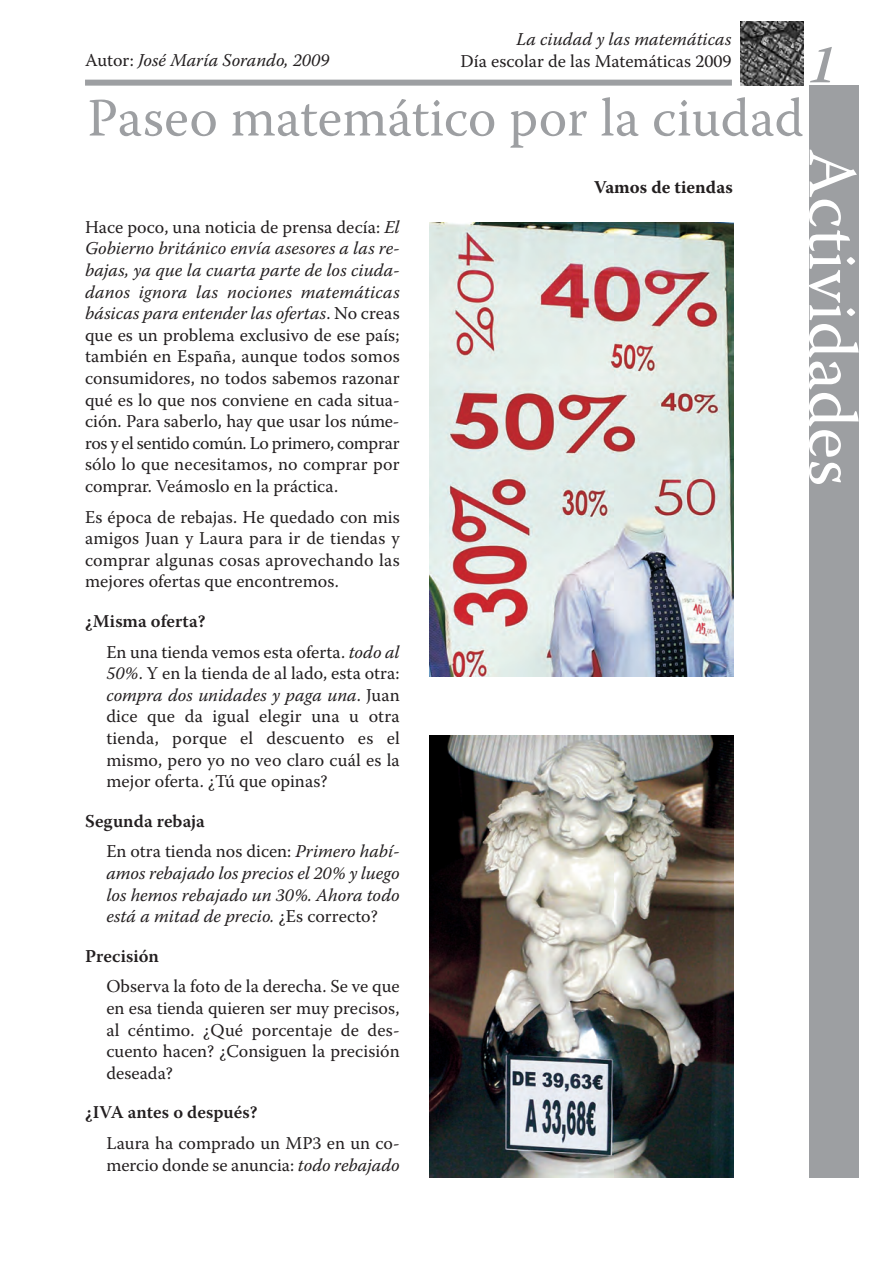
<style>
.page{position:relative;width:893px;height:1263px;background:#fff}
.page>*{position:absolute;margin:0;border:0;box-sizing:border-box;transform-origin:0 0}
.t1{font:69px "Warnock Pro";color:#fff}
.t2{font:54px "Warnock Pro";color:#9d9fa2}
.t3{font:italic 600 54px "Warnock Pro";color:#9d9fa2}
.t4{font:18px/21.6px "Warnock Pro";color:#231f20;text-align:justify}
.t5{font:italic 18px/21.6px "Warnock Pro";color:#231f20;text-align:justify}
.t6{font:600 18px "Warnock Pro";color:#231f20}
.t7{font:700 18px "Warnock Pro";color:#231f20}
.s1{font-style:normal}
.s2{font-style:italic}
.s3{font-weight:600}
</style>
<div class="page">
<div style="left:809px;top:85px;width:50px;height:1093px;background:#9d9fa2"></div>
<img style="left:740px;top:21px;width:64px;height:64px">
<div style="left:85px;top:80px;width:647px;height:6px;background:#9d9fa2"></div>
<img style="left:430px;top:222px;width:303px;height:455px">
<img style="left:430px;top:735px;width:303px;height:442px">
<p class="t5" style="left:516px;top:30px;width:217px">La ciudad y las matemáticas</p>
<p class="t5" style="left:85px;top:51px;width:246px"><span class="s1">Autor:</span> José María Sorando, 2009</p>
<p class="t4" style="left:461px;top:52px;width:272px">Día escolar de las Matemáticas 2009</p>
<h2 class="t3" style="left:808px;top:45px;width:30px">1</h2>
<h2 class="t2" style="left:87px;top:97px;width:718px">Paseo matemático por la ciudad</h2>
<h1 class="t1" style="left:859px;top:149px;width:339px;rotate:90deg">Actividades</h1>
<p class="t7" style="left:594px;top:181px;width:140px">Vamos de tiendas</p>
<p class="t4" style="left:85px;top:218px;width:316px">Hace poco, una noticia de prensa decía: <span class="s2">El Gobierno británico envía asesores a las re&shy;bajas, ya que la cuarta parte de los ciuda&shy;danos ignora las nociones matemáticas básicas para entender las ofertas</span>. No creas que es un problema exclusivo de ese país; también en España, aunque todos somos consumidores, no todos sabemos razonar qué es lo que nos conviene en cada situa&shy;ción. Para saberlo, hay que usar los núme&shy;ros y el sentido común. Lo primero, comprar sólo lo que necesitamos, no comprar por comprar. Veámoslo en la práctica.</p>
<p class="t4" style="left:85px;top:507px;width:316px">Es época de rebajas. He quedado con mis amigos Juan y Laura para ir de tiendas y comprar algunas cosas aprovechando las mejores ofertas que encontremos.</p>
<p class="t4" style="left:106px;top:607px;width:295px;line-height:30.6px;text-indent:-21px"><span class="s3">¿Misma oferta?<br></span>En una tienda vemos esta oferta. <span class="s2">todo al</span></p>
<p class="t4" style="left:106px;top:664px;width:295px"><span class="s2">50%</span>. Y en la tienda de al lado, esta otra: <span class="s2">compra dos unidades y paga una</span>. Juan dice que da igual elegir una u otra tienda, porque el descuento es el mismo, pero yo no veo claro cuál es la mejor oferta. ¿Tú que opinas?</p>
<p class="t4" style="left:106px;top:807px;width:295px;line-height:30.6px;text-indent:-21px"><span class="s3">Segunda rebaja<br></span>En otra tienda nos dicen: <span class="s2">Primero habí-</span></p>
<p class="t5" style="left:106px;top:864px;width:295px">amos rebajado los precios el 20% y luego los hemos rebajado un 30%. Ahora todo está a mitad de precio. <span class="s1">¿Es correcto?</span></p>
<p class="t6" style="left:85px;top:949px;width:75px">Precisión</p>
<p class="t4" style="left:106px;top:977px;width:295px">Observa la foto de la derecha. Se ve que en esa tienda quieren ser muy precisos, al céntimo. ¿Qué porcentaje de des&shy;cuento hacen? ¿Consiguen la precisión deseada?</p>
<p class="t6" style="left:85px;top:1106px;width:174px">¿IVA antes o después?</p>
<p class="t4" style="left:106px;top:1134px;width:295px">Laura ha comprado un MP3 en un co&shy;mercio donde se anuncia: <span class="s2">todo rebajado</span></p>
</div>
